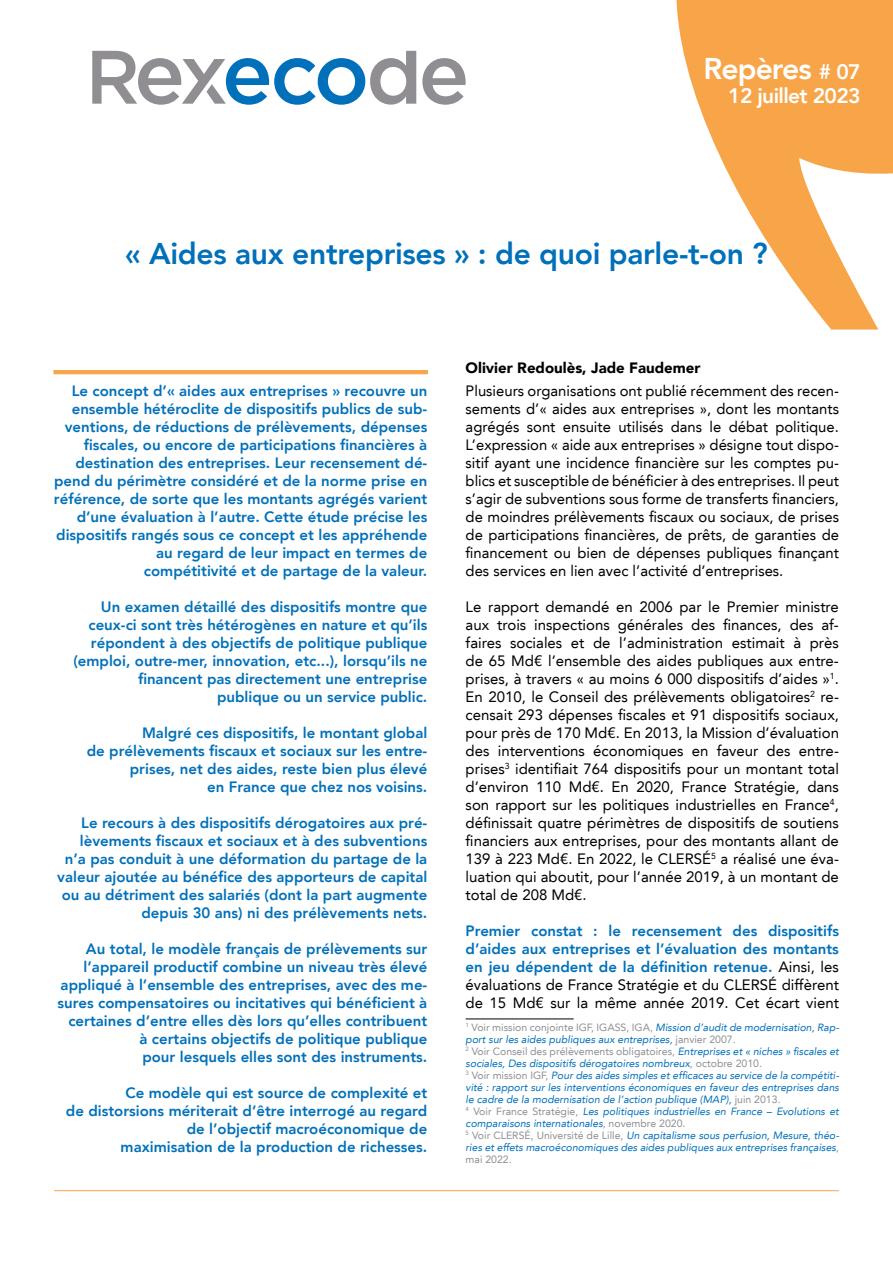
<style>
.page{position:relative;width:893px;height:1263px;background:#fff}
.page>*{position:absolute;margin:0;border:0;box-sizing:border-box;transform-origin:0 0}
.t1{font:800 30px "Avenir LT";letter-spacing:-.01em;color:#0070ba}
.t2{font:800 30px "Avenir LT";letter-spacing:-.03em;color:#fff}
.t3{font:800 21px "Avenir LT";letter-spacing:-.03em;color:#fff}
.t4{font:800 15px/18px "Avenir LT";color:#0070ba;text-align:right}
.t5{font:15px/18px "Avenir LT";color:#000;text-align:justify}
.t6{font:900 15px "Avenir LT";color:#000}
.t7{font:italic 10.5px/12px "Avenir LT";color:#0070ba}
.s1{font-size:21px}
.s2{font-weight:400;color:#000}
.s3{font-style:normal;color:#908e92}
</style>
<div class="page">
<svg style="left:676px;top:0;width:217px;height:330px;fill:#f7a548"></svg>
<hr style="left:466px;top:1019px;width:108px;height:1px;background:#000">
<svg style="left:422px;top:58px;width:44px;height:47px"></svg>
<svg style="left:92px;top:51px;width:324px;height:54px"></svg>
<hr style="left:54px;top:1190px;width:785px;height:1px;background:#f7a548">
<hr style="left:54px;top:370px;width:374px;height:4px;background:#f7a548">
<h1 class="t2" style="left:703px;top:51px;width:159px">Repères <span class="s1"># 07</span></h1>
<h2 class="t3" style="left:728px;top:83px;width:134px">12 juillet 2023</h2>
<h1 class="t1" style="left:125px;top:236px;width:644px">« Aides aux entreprises » : de quoi parle-t-on ?</h1>
<p class="t4" style="left:54px;top:382px;width:375px">Le concept d’« aides aux entreprises » recouvre un ensemble hétéroclite de dispositifs publics de sub&shy;ventions, de réductions de prélèvements, dépenses fiscales, ou encore de participations financières à destination des entreprises. Leur recensement dé&shy;pend du périmètre considéré et de la norme prise en référence, de sorte que les montants agrégés varient d’une évaluation à l’autre. Cette étude précise les dispositifs rangés sous ce concept et les appréhende au regard de leur impact en termes de<br>compétitivité et de partage de la valeur.</p>
<p class="t4" style="left:73px;top:598px;width:355px">Un examen détaillé des dispositifs montre que ceux-ci sont très hétérogènes en nature et qu’ils répondent à des objectifs de politique publique (emploi, outre-mer, innovation, etc...), lorsqu’ils ne financent pas directement une entreprise publique ou un service public.</p>
<p class="t4" style="left:87px;top:724px;width:342px">Malgré ces dispositifs, le montant global<br>de prélèvements fiscaux et sociaux sur les entre&shy;prises, net des aides, reste bien plus élevé<br>en France que chez nos voisins.</p>
<p class="t4" style="left:57px;top:814px;width:372px">Le recours à des dispositifs dérogatoires aux pré&shy;lèvements fiscaux et sociaux et à des subventions n’a pas conduit à une déformation du partage de la valeur ajoutée au bénéfice des apporteurs de capital ou au détriment des salariés (dont la part augmente depuis 30 ans) ni des prélèvements nets.</p>
<p class="t4" style="left:58px;top:940px;width:371px">Au total, le modèle français de prélèvements sur l’appareil productif combine un niveau très élevé appliqué à l’ensemble des entreprises, avec des me&shy;sures compensatoires ou incitatives qui bénéficient à certaines d’entre elles dès lors qu’elles contribuent à certains objectifs de politique publique<br>pour lesquels elles sont des instruments.</p>
<p class="t4" style="left:66px;top:1084px;width:363px">Ce modèle qui est source de complexité et<br>de distorsions mériterait d’être interrogé au regard de l’objectif macroéconomique de<br>maximisation de la production de richesses.</p>
<p class="t6" style="left:466px;top:358px;width:236px">Olivier Redoulès, Jade Faudemer</p>
<p class="t5" style="left:466px;top:382px;width:375px">Plusieurs organisations ont publié récemment des recen&shy;sements d’« aides aux entreprises », dont les montants agrégés sont ensuite utilisés dans le débat politique.<br>L’expression « aide aux entreprises » désigne tout dispo&shy;sitif ayant une incidence financière sur les comptes pu&shy;blics et susceptible de bénéficier à des entreprises. Il peut s’agir de subventions sous forme de transferts financiers, de moindres prélèvements fiscaux ou sociaux, de prises de participations financières, de prêts, de garanties de financement ou bien de dépenses publiques finançant des services en lien avec l’activité d’entreprises.</p>
<p class="t5" style="left:466px;top:598px;width:375px">Le rapport demandé en 2006 par le Premier ministre aux trois inspections générales des finances, des af&shy;faires sociales et de l’administration estimait à près de 65 Md€ l’ensemble des aides publiques aux entre&shy;prises, à travers « au moins 6 000 dispositifs d’aides »<sup>1</sup>.<br>En 2010, le Conseil des prélèvements obligatoires<sup>2</sup> re&shy;censait 293 dépenses fiscales et 91 dispositifs sociaux, pour près de 170 Md€. En 2013, la Mission d’évaluation des interventions économiques en faveur des entre&shy;prises<sup>3</sup> identifiait 764 dispositifs pour un montant total d’environ 110 Md€. En 2020, France Stratégie, dans son rapport sur les politiques industrielles en France<sup>4</sup>, définissait quatre périmètres de dispositifs de soutiens financiers aux entreprises, pour des montants allant de 139 à 223 Md€. En 2022, le CLERSÉ<sup>5</sup> a réalisé une éva&shy;luation qui aboutit, pour l’année 2019, à un montant de total de 208 Md€.</p>
<p class="t4" style="left:466px;top:922px;width:375px;text-align:justify">Premier constat : le recensement des dispositifs d’aides aux entreprises et l’évaluation des montants en jeu dépendent de la définition retenue. <span class="s2">Ainsi, les évaluations de France Stratégie et du CLERSÉ diffèrent de 15 Md€ sur la même année 2019. Cet écart vient</span></p>
<p class="t7" style="left:466px;top:1021px;width:375px"><sup>1</sup> <span class="s3">Voir mission conjointe IGF, IGASS, IGA,</span> Mission d’audit de modernisation, Rap&shy;port sur les aides publiques aux entreprises, <span class="s3">janvier 2007.<br></span><sup>2</sup> <span class="s3">Voir Conseil des prélèvements obligatoires,</span> Entreprises et « niches » fiscales et sociales, Des dispositifs dérogatoires nombreux<span class="s3">, octobre 2010.<br></span><sup>3</sup> <span class="s3">Voir mission IGF,</span> Pour des aides simples et efficaces au service de la compétiti&shy;vité : rapport sur les interventions économiques en faveur des entreprises dans le cadre de la modernisation de l’action publique (MAP), <span class="s3">juin 2013.<br></span><sup>4</sup> <span class="s3">Voir France Stratégie,</span> Les politiques industrielles en France – Evolutions et comparaisons internationales<span class="s3">, novembre 2020.<br></span><sup>5</sup> <span class="s3">Voir CLERSÉ, Université de Lille,</span> Un capitalisme sous perfusion, Mesure, théo&shy;ries et effets macroéconomiques des aides publiques aux entreprises françaises<span class="s3">, mai 2022.</span></p>
</div>
